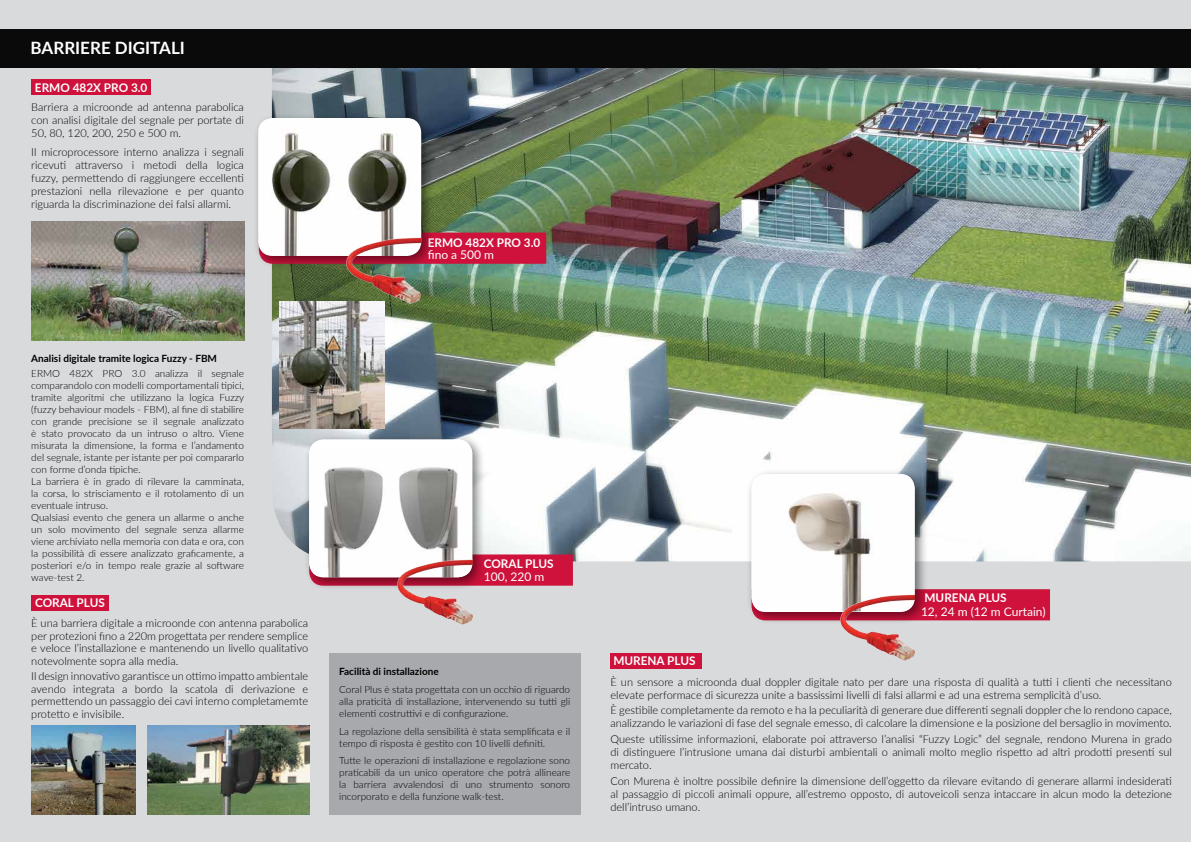
<style>
.page{position:relative;width:1191px;height:842px;background:#d8dadb}
.page>*{position:absolute;margin:0;border:0;box-sizing:border-box;transform-origin:0 0}
.t1{font:700 17px "Lato";color:#fff}
.t2{font:700 12px "Lato";color:#fff}
.t3{font:12px "Lato";color:#fff}
.t4{font:300 11px/13px "Lato";color:#000;text-align:justify}
.t5{font:300 10px/12px "Lato";color:#000}
.t6{font:700 10px "Lato";color:#000}
</style>
<div class="page">
<img style="left:272px;top:67px;width:919px;height:494px">
<div style="left:0;top:29px;width:1191px;height:38px;background:#0a0a0b"></div>
<div style="left:435px;top:233px;width:111px;height:31px;background:#ce123c"></div>
<svg style="left:486px;top:554px;width:87px;height:32px"></svg>
<div style="left:928px;top:589px;width:122px;height:31px;background:#ce123c"></div>
<img style="left:279px;top:301px;width:105px;height:128px">
<div style="left:253px;top:112px;width:182px;height:157px;background:#000;opacity:.5"></div>
<img style="left:258px;top:118px;width:163px;height:138px">
<div style="left:304px;top:434px;width:182px;height:157px;background:#000;opacity:.5"></div>
<div style="left:309px;top:439px;width:163px;height:138px;background:#fff;border-radius:14px"></div>
<img style="left:309px;top:448px;width:163px;height:129px">
<div style="left:746px;top:468px;width:182px;height:157px;background:#000;opacity:.5"></div>
<img style="left:751px;top:474px;width:163px;height:137px">
<img style="left:346px;top:232px;width:75px;height:75px">
<img style="left:32px;top:222px;width:212px;height:119px">
<img style="left:31px;top:726px;width:105px;height:88px">
<img style="left:147px;top:726px;width:162px;height:88px">
<img style="left:840px;top:590px;width:75px;height:71px">
<div style="left:32px;top:79px;width:119px;height:16px;background:#ce123c"></div>
<div style="left:31px;top:596px;width:78px;height:15px;background:#ce123c"></div>
<div style="left:610px;top:653px;width:91px;height:15px;background:#ce123c"></div>
<img style="left:398px;top:554px;width:74px;height:71px">
<div style="left:329px;top:653px;width:251px;height:161px;background:#a7a9ac"></div>
<h1 class="t1" style="left:31px;top:35px;width:156px">BARRIERE DIGITALI</h1>
<p class="t2" style="left:35px;top:78px;width:114px">ERMO 482X PRO 3.0</p>
<p class="t4" style="left:31px;top:100px;width:214px">Barriera a microonde ad antenna parabolica con analisi digitale del segnale per portate di 50, 80, 120, 200, 250 e 500 m.</p>
<p class="t4" style="left:31px;top:145px;width:214px">Il microprocessore interno analizza i segnali ricevuti attraverso i metodi della logica fuzzy, permettendo di raggiungere eccellenti prestazioni nella rilevazione e per quanto riguarda la discriminazione dei falsi allarmi.</p>
<p class="t2" style="left:428px;top:233px;width:114px">ERMO 482X PRO 3.0</p>
<p class="t3" style="left:428px;top:246px;width:68px">fino a 500 m</p>
<p class="t6" style="left:31px;top:351px;width:187px">Analisi digitale tramite logica Fuzzy - FBM</p>
<p class="t5" style="left:31px;top:367px;width:214px">ERMO 482X PRO 3.0 analizza il segnale comparandolo con modelli comportamentali tipici, tramite algoritmi che utilizzano la logica Fuzzy (fuzzy behaviour models - FBM), al fine di stabilire con grande precisione se il segnale analizzato è stato provocato da un intruso o altro. Viene misurata la dimensione, la forma e l’andamento del segnale, istante per istante per poi compararlo con forme d’onda tipiche.<br>La barriera è in grado di rilevare la camminata, la corsa, lo strisciamento e il rotolamento di un eventuale intruso.<br>Qualsiasi evento che genera un allarme o anche un solo movimento del segnale senza allarme viene archiviato nella memoria con data e ora, con la possibilità di essere analizzato graficamente, a posteriori e/o in tempo reale grazie al software wave-test 2.</p>
<p class="t4" style="left:31px;top:617px;width:278px;line-height:12.5px">È una barriera digitale a microonde con antenna parabolica per protezioni fino a 220m progettata per rendere semplice e veloce l’installazione e mantenendo un livello qualitativo notevolmente sopra alla media.</p>
<p class="t4" style="left:31px;top:669px;width:278px;line-height:12.5px">Il design innovativo garantisce un ottimo impatto ambientale avendo integrata a bordo la scatola di derivazione e permettendo un passaggio dei cavi interno completamemte protetto e invisibile.</p>
<p class="t2" style="left:35px;top:594px;width:71px">CORAL PLUS</p>
<p class="t2" style="left:484px;top:555px;width:71px">CORAL PLUS</p>
<p class="t3" style="left:484px;top:568px;width:62px">100, 220 m</p>
<p class="t6" style="left:339px;top:664px;width:101px">Facilità di installazione</p>
<p class="t5" style="left:339px;top:683px;width:232px;text-align:justify">Coral Plus è stata progettata con un occhio di riguardo alla praticità di installazione, intervenendo su tutti gli elementi costruttivi e di configurazione.</p>
<p class="t5" style="left:339px;top:725px;width:232px">La regolazione della sensibilità è stata semplificata e il tempo di risposta è gestito con 10 livelli definiti.</p>
<p class="t5" style="left:339px;top:754px;width:232px;text-align:justify">Tutte le operazioni di installazione e regolazione sono praticabili da un unico operatore che potrà allineare la barriera avvalendosi di uno strumento sonoro incorporato e della funzione walk-test.</p>
<p class="t2" style="left:613px;top:652px;width:84px">MURENA PLUS</p>
<p class="t2" style="left:924px;top:588px;width:84px">MURENA PLUS</p>
<p class="t3" style="left:921px;top:603px;width:126px">12, 24 m (12 m Curtain)</p>
<p class="t4" style="left:610px;top:675px;width:563px">È un sensore a microonda dual doppler digitale nato per dare una risposta di qualità a tutti i clienti che necessitano elevate performace di sicurezza unite a bassissimi livelli di falsi allarmi e ad una estrema semplicità d’uso.</p>
<p class="t4" style="left:610px;top:704px;width:563px">È gestibile completamente da remoto e ha la peculiarità di generare due differenti segnali doppler che lo rendono capace, analizzando le variazioni di fase del segnale emesso, di calcolare la dimensione e la posizione del bersaglio in movimento.</p>
<p class="t4" style="left:610px;top:732px;width:563px">Queste utilissime informazioni, elaborate poi attraverso l’analisi “Fuzzy Logic” del segnale, rendono Murena in grado di distinguere l’intrusione umana dai disturbi ambientali o animali molto meglio rispetto ad altri prodotti presenti sul mercato.</p>
<p class="t4" style="left:610px;top:774px;width:563px">Con Murena è inoltre possibile definire la dimensione dell’oggetto da rilevare evitando di generare allarmi indesiderati al passaggio di piccoli animali oppure, all’estremo opposto, di autoveicoli senza intaccare in alcun modo la detezione dell’intruso umano.</p>
</div>
